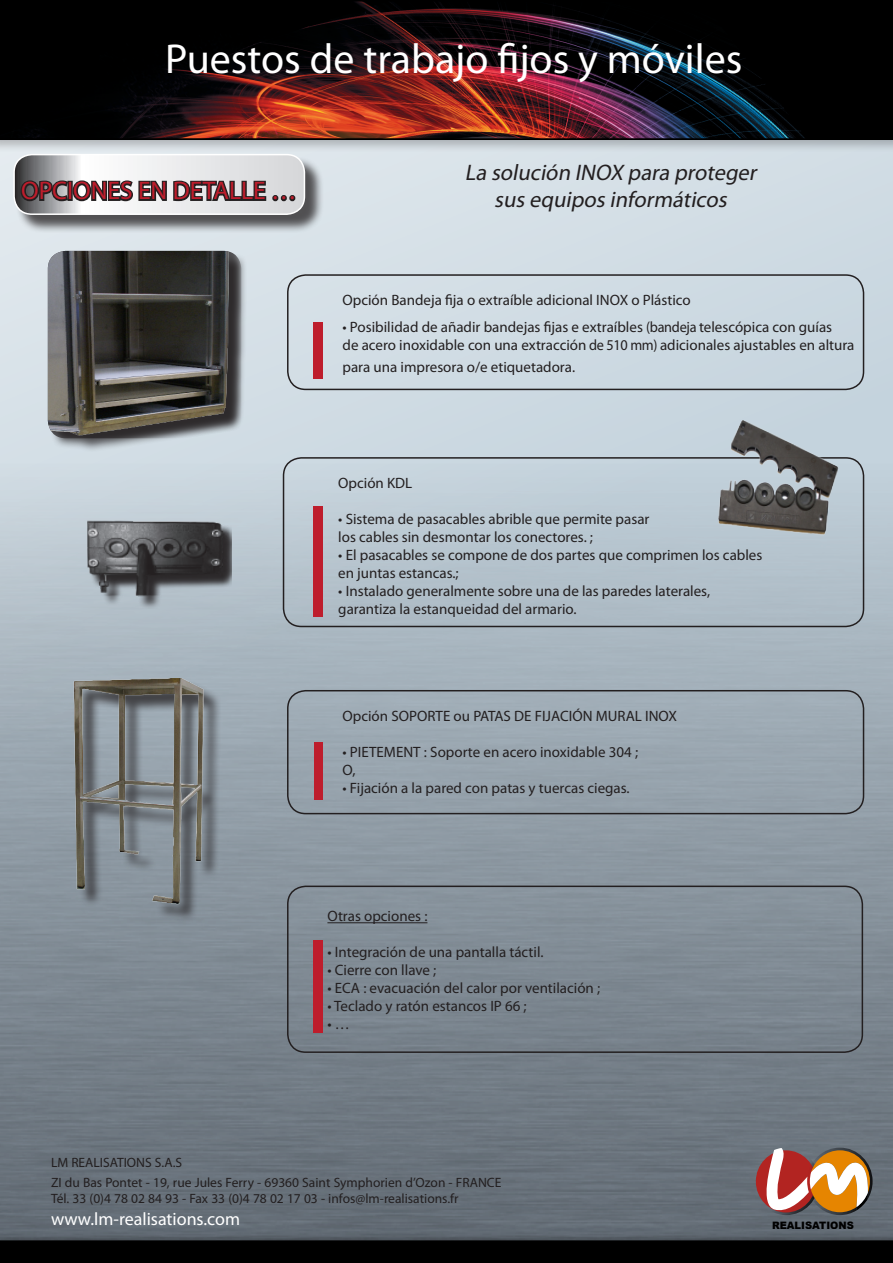
<style>
.page{position:relative;width:893px;height:1263px;background:#fff}
.page>*{position:absolute;margin:0;border:0;box-sizing:border-box;transform-origin:0 0}
.t1{font:42px "Myriad Pro";color:#fff}
.t2{font:25.5px "Myriad Pro";color:#be1d2c}
.t3{font:italic 22.5px/27px "Myriad Pro";color:#231f20;text-align:center}
.t4{font:18px "Myriad Pro";color:#fff}
.t5{font:15px/18px "Myriad Pro";color:#231f20}
.t6{font:13.5px/20.4px "Myriad Pro";color:#231f20}
.t7{font:900 10.2px "Arial";color:#000}
</style>
<div class="page">
<div style="left:0;top:0;width:893px;height:1240px;background:#d1dce4"></div>
<img style="left:0;top:463px;width:893px;height:770px">
<div style="left:0;top:0;width:893px;height:153px;background:#231f20;opacity:.25"></div>
<div style="left:0;top:1233px;width:893px;height:30px;background:#231f20;opacity:.25"></div>
<svg style="left:0;top:0;width:893px;height:140px"></svg>
<div style="left:0;top:1240px;width:893px;height:23px;background:#000"></div>
<div style="left:287px;top:885px;width:576px;height:168px;border:2px solid #231f20;border-radius:18px"></div>
<hr style="left:327px;top:922px;width:100px;height:1px;background:#231f20">
<div style="left:287px;top:274px;width:577px;height:116px;border:2px solid #231f20;border-radius:18px"></div>
<div style="left:314px;top:322px;width:9px;height:56px;background:#be1d2c"></div>
<div style="left:283px;top:457px;width:581px;height:170px;border:2px solid #231f20;border-radius:18px"></div>
<div style="left:287px;top:690px;width:577px;height:124px;border:2px solid #231f20;border-radius:18px"></div>
<div style="left:314px;top:506px;width:9px;height:111px;background:#be1d2c"></div>
<div style="left:315px;top:742px;width:8px;height:57px;background:#be1d2c"></div>
<div style="left:314px;top:940px;width:9px;height:92px;background:#be1d2c"></div>
<div style="left:77px;top:681px;width:144px;height:241px;background:#231f20;opacity:.75"></div>
<img style="left:38px;top:672px;width:198px;height:238px">
<img style="left:85px;top:512px;width:147px;height:96px">
<img style="left:698px;top:401px;width:171px;height:150px">
<div style="left:50px;top:253px;width:197px;height:200px;background:#231f20;opacity:.75"></div>
<img style="left:48px;top:251px;width:193px;height:187px">
<svg style="left:753px;top:1147px;width:119px;height:68px"></svg>
<div style="left:16px;top:156px;width:308px;height:78px;background:#231f20;opacity:.75"></div>
<svg style="left:14px;top:155px;width:290px;height:59px"></svg>
<div style="left:13px;top:154px;width:292px;height:61px;border:2px solid #fff;border-radius:18px"></div>
<h1 class="t1" style="left:165px;top:33px;width:579px">Puestos de trabajo fijos y móviles</h1>
<h1 class="t1" style="left:349px;top:49px;width:378px">Concepteur Fabricant</h1>
<h2 class="t2" style="left:21px;top:175px;width:277px">OPCIONES EN DETALLE …</h2>
<h3 class="t3" style="left:465px;top:159px;width:298px">La solución INOX para proteger sus equipos informáticos</h3>
<p class="t5" style="left:343px;top:291px;width:350px">Opción Bandeja fija o extraíble adicional INOX o Plástico</p>
<p class="t5" style="left:343px;top:318px;width:513px">• Posibilidad de añadir bandejas fijas e extraíbles (bandeja telescópica con guías<br>de acero inoxidable con una extracción de 510 mm) adicionales ajustables en altura</p>
<p class="t5" style="left:343px;top:357px;width:234px">para una impresora o/e etiquetadora.</p>
<p class="t5" style="left:338px;top:474px;width:76px">Opción KDL</p>
<p class="t5" style="left:338px;top:510px;width:313px">• Sistema de pasacables abrible que permite pasar los cables sin desmontar los conectores. ;</p>
<p class="t5" style="left:338px;top:546px;width:426px">• El pasacables se compone de dos partes que comprimen los cables en juntas estancas.;</p>
<p class="t5" style="left:338px;top:582px;width:373px">• Instalado generalmente sobre una de las paredes laterales, garantiza la estanqueidad del armario.</p>
<p class="t5" style="left:343px;top:706px;width:336px">Opción SOPORTE ou PATAS DE FIJACIÓN MURAL INOX</p>
<p class="t5" style="left:343px;top:742px;width:297px">• PIETEMENT : Soporte en acero inoxidable 304 ;<br>O,</p>
<p class="t5" style="left:343px;top:778px;width:289px">• Fijación a la pared con patas y tuercas ciegas.</p>
<p class="t5" style="left:327px;top:907px;width:102px">Otras opciones :</p>
<p class="t5" style="left:327px;top:943px;width:218px">• Integración de una pantalla táctil.</p>
<p class="t5" style="left:327px;top:961px;width:110px">• Cierre con llave ;</p>
<p class="t5" style="left:327px;top:979px;width:274px">• ECA : evacuación del calor por ventilación ;</p>
<p class="t5" style="left:327px;top:997px;width:201px">• Teclado y ratón estancos IP 66 ;</p>
<p class="t5" style="left:327px;top:1015px;width:24px">• …</p>
<p class="t6" style="left:51px;top:1152px;width:452px">LM REALISATIONS S.A.S<br>ZI du Bas Pontet - 19, rue Jules Ferry - 69360 Saint Symphorien d’Ozon - FRANCE</p>
<p class="t6" style="left:51px;top:1188px;width:409px">Tél. 33 (0)4 78 02 84 93 - Fax 33 (0)4 78 02 17 03 - infos@lm-realisations.fr</p>
<p class="t4" style="left:51px;top:1208px;width:191px">www.lm-realisations.com</p>
<p class="t7" style="left:772px;top:1219px;width:83px">REALISATIONS</p>
</div>
